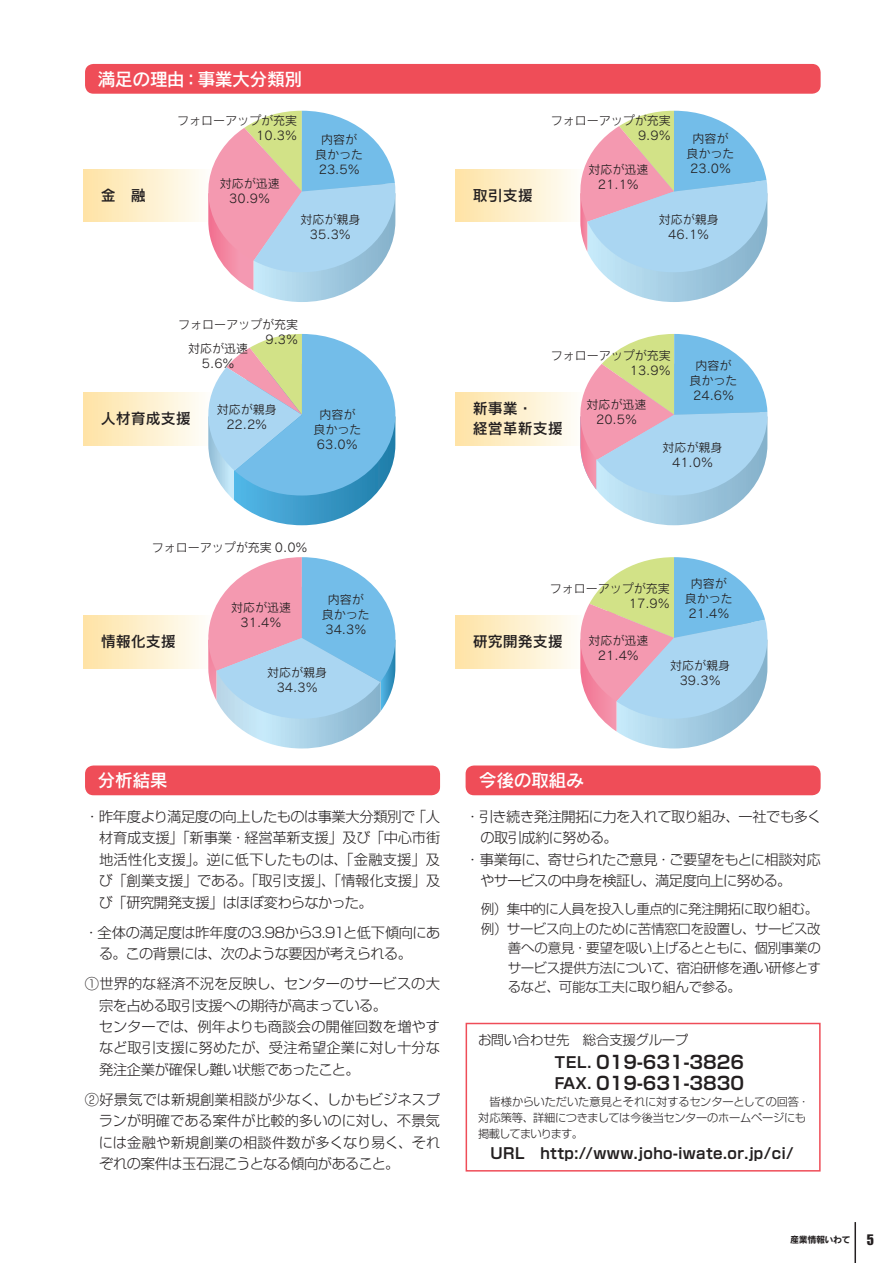
<style>
.page{position:relative;width:894px;height:1263px;background:#fff}
.page>*{position:absolute;margin:0;border:0;box-sizing:border-box;transform-origin:0 0}
.t1{font:18px/21px "Shin Go Pro De Bold 90 pv RKSJ H";color:#231f20}
.t2{font:18px "Rodin Pro DB 90 pv RKSJ H";letter-spacing:-.03em;color:#fff}
.t3{font:15px "Shin Go Pro De Bold 90 pv RKSJ H";letter-spacing:.03em;color:#231f20}
.t4{font:15px/19.5px "Rodin Pro DB 90 pv RKSJ H";color:#231f20}
.t5{font:14.25px/21.5px "Shin Go Pro Light 90 pv RKSJ H";letter-spacing:-.025em;color:#231f20;text-align:justify}
.t6{font:14.25px/21.5px "Shin Go Pro Light 90 pv RKSJ H";letter-spacing:-.005em;color:#231f20}
.t7{font:14.25px "Shin Go Pro Light 90 pv RKSJ H";letter-spacing:-.045em;color:#231f20}
.t8{font:13.5px "Shin Go Pro Light 90 pv RKSJ H";letter-spacing:-.03em;color:#231f20}
.t9{font:12px/15px "Rodin Pro M 90 pv RKSJ H";color:#231f20;text-align:center}
.t10{font:11.25px/15.8px "Shin Go Pro Light 90 pv RKSJ H";letter-spacing:-.025em;color:#231f20}
.t11{font:9px "Rodin Pro B 90 pv RKSJ H";letter-spacing:-.04em;color:#231f20}
.s1{font-size:15px}
.s2{font-family:"Impact T";font-size:14.85px}
</style>
<div class="page">
<div style="left:85px;top:64px;width:736px;height:30px;background:#ef4d58;border-radius:9px"></div>
<div style="left:85px;top:766px;width:355px;height:29px;background:#ef4d58;border-radius:9px"></div>
<div style="left:466px;top:766px;width:355px;height:29px;background:#ef4d58;border-radius:9px"></div>
<div style="left:466px;top:1023px;width:355px;height:149px;border:2px solid #ef4d58"></div>
<svg style="left:84px;top:393px;width:115px;height:52px;background:#feefcb"></svg>
<svg style="left:456px;top:393px;width:115px;height:52px;background:#feefcb"></svg>
<svg style="left:580px;top:334px;width:188px;height:191px"></svg>
<svg style="left:208px;top:334px;width:187px;height:191px"></svg>
<svg style="left:84px;top:170px;width:111px;height:52px;background:#feeeca"></svg>
<svg style="left:84px;top:616px;width:111px;height:52px;background:#feeeca"></svg>
<svg style="left:456px;top:170px;width:115px;height:52px;background:#feefcb"></svg>
<svg style="left:456px;top:616px;width:115px;height:52px;background:#feefcb"></svg>
<svg style="left:580px;top:557px;width:188px;height:192px"></svg>
<svg style="left:195px;top:557px;width:200px;height:192px"></svg>
<svg style="left:195px;top:111px;width:201px;height:191px"></svg>
<svg style="left:580px;top:111px;width:188px;height:191px"></svg>
<hr style="left:855px;top:1222px;width:1px;height:41px;background:#231f20">
<p class="t2" style="left:98px;top:72px;width:206px">満足の理由：事業大分類別</p>
<p class="t4" style="left:101px;top:187px;width:46px">金　融</p>
<p class="t9" style="left:177px;top:115px;width:121px;text-align:right">フォローアップが充実<br>10.3％</p>
<p class="t9" style="left:315px;top:134px;width:49px">内容が良かった<br>23.5％</p>
<p class="t9" style="left:300px;top:214px;width:61px">対応が親身<br>35.3％</p>
<p class="t9" style="left:220px;top:178px;width:61px">対応が迅速<br>30.9％</p>
<p class="t4" style="left:473px;top:187px;width:61px">取引支援</p>
<p class="t9" style="left:551px;top:115px;width:121px;text-align:right">フォローアップが充実<br>9.9％</p>
<p class="t9" style="left:588px;top:163px;width:61px">対応が迅速<br>21.1％</p>
<p class="t9" style="left:687px;top:133px;width:49px">内容が良かった<br>23.0％</p>
<p class="t9" style="left:659px;top:214px;width:61px">対応が親身<br>46.1％</p>
<p class="t9" style="left:178px;top:319px;width:121px;text-align:right">フォローアップが充実<br>9.3％</p>
<p class="t9" style="left:188px;top:343px;width:61px">対応が迅速<br>5.6％</p>
<p class="t9" style="left:551px;top:350px;width:121px;text-align:right">フォローアップが充実<br>13.9％</p>
<p class="t9" style="left:690px;top:360px;width:49px">内容が良かった<br>24.6％</p>
<p class="t9" style="left:587px;top:399px;width:61px">対応が迅速<br>20.5％</p>
<p class="t4" style="left:101px;top:411px;width:91px">人材育成支援</p>
<p class="t4" style="left:473px;top:401px;width:91px">新事業・<br>経営革新支援</p>
<p class="t9" style="left:217px;top:403px;width:61px">対応が親身<br>22.2％</p>
<p class="t9" style="left:313px;top:408px;width:49px">内容が良かった<br>63.0％</p>
<p class="t9" style="left:663px;top:441px;width:61px">対応が親身<br>41.0％</p>
<p class="t9" style="left:152px;top:542px;width:157px">フォローアップが充実 0.0％</p>
<p class="t9" style="left:685px;top:578px;width:49px">内容が良かった<br>21.4％</p>
<p class="t9" style="left:550px;top:583px;width:122px;text-align:right">フォローアップが充実<br>17.9％</p>
<p class="t9" style="left:322px;top:593px;width:49px">内容が良かった<br>34.3％</p>
<p class="t9" style="left:231px;top:602px;width:61px">対応が迅速<br>31.4％</p>
<p class="t4" style="left:101px;top:634px;width:76px">情報化支援</p>
<p class="t4" style="left:473px;top:634px;width:91px">研究開発支援</p>
<p class="t9" style="left:588px;top:635px;width:61px">対応が迅速<br>21.4％</p>
<p class="t9" style="left:267px;top:666px;width:61px">対応が親身<br>34.3％</p>
<p class="t9" style="left:670px;top:660px;width:61px">対応が親身<br>39.3％</p>
<p class="t2" style="left:98px;top:774px;width:72px">分析結果</p>
<p class="t2" style="left:479px;top:774px;width:107px">今後の取組み</p>
<p class="t5" style="left:466px;top:808px;width:357px">・引き続き発注開拓に力を入れて取り組み、一社でも多く</p>
<p class="t5" style="left:480px;top:829px;width:139px">の取引成約に努める。</p>
<p class="t5" style="left:466px;top:851px;width:357px">・事業毎に、寄せられたご意見・ご要望をもとに相談対応</p>
<p class="t7" style="left:480px;top:876px;width:313px">やサービスの中身を検証し、満足度向上に努める。</p>
<p class="t8" style="left:481px;top:904px;width:339px">例）集中的に人員を投入し重点的に発注開拓に取り組む。</p>
<p class="t8" style="left:481px;top:924px;width:341px">例）サービス向上のために苦情窓口を設置し、サービス改</p>
<p class="t8" style="left:508px;top:943px;width:314px">善への意見・要望を吸い上げるとともに、個別事業の</p>
<p class="t8" style="left:508px;top:963px;width:315px">サービス提供方法について、宿泊研修を通い研修とす</p>
<p class="t8" style="left:508px;top:982px;width:235px">るなど、可能な工夫に取り組んで参る。</p>
<p class="t8" style="left:478px;top:1035px;width:212px">お問い合わせ先　総合支援グループ</p>
<p class="t1" style="left:555px;top:1054px;width:191px"><span class="s1">TEL．</span>019-631-3826<br><span class="s1">FAX．</span>019-631-3830</p>
<p class="t10" style="left:478px;top:1095px;width:333px;text-indent:11px">皆様からいただいた意見とそれに対するセンターとしての回答・対応策等、詳細につきましては今後当センターのホームページにも掲載してまいります。</p>
<p class="t3" style="left:491px;top:1147px;width:304px">URL　http://www.joho-iwate.or.jp/ci/</p>
<p class="t5" style="left:99px;top:808px;width:343px;text-indent:-14px">・昨年度より満足度の向上したものは事業大分類別で「人材育成支援」「新事業・経営革新支援」及び「中心市街地活性化支援」。逆に低下したものは、「金融支援」及び「創業支援」である。「取引支援」、「情報化支援」及び「研究開発支援」はほぼ変わらなかった。</p>
<p class="t5" style="left:99px;top:924px;width:343px;text-indent:-15px">・全体の満足度は昨年度の3.98から3.91と低下傾向にある。この背景には、次のような要因が考えられる。</p>
<p class="t6" style="left:99px;top:975px;width:343px;text-indent:-14px">①世界的な経済不況を反映し、センターのサービスの大宗を占める取引支援への期待が高まっている。<br>センターでは、例年よりも商談会の開催回数を増やすなど取引支援に努めたが、受注希望企業に対し十分な発注企業が確保し難い状態であったこと。</p>
<p class="t5" style="left:99px;top:1091px;width:343px;text-indent:-14px">②好景気では新規創業相談が少なく、しかもビジネスプランが明確である案件が比較的多いのに対し、不景気には金融や新規創業の相談件数が多くなり易く、それぞれの案件は玉石混こうとなる傾向があること。</p>
<p class="t11" style="left:790px;top:1236px;width:85px">産業情報いわて <span class="s2">5</span></p>
</div>
